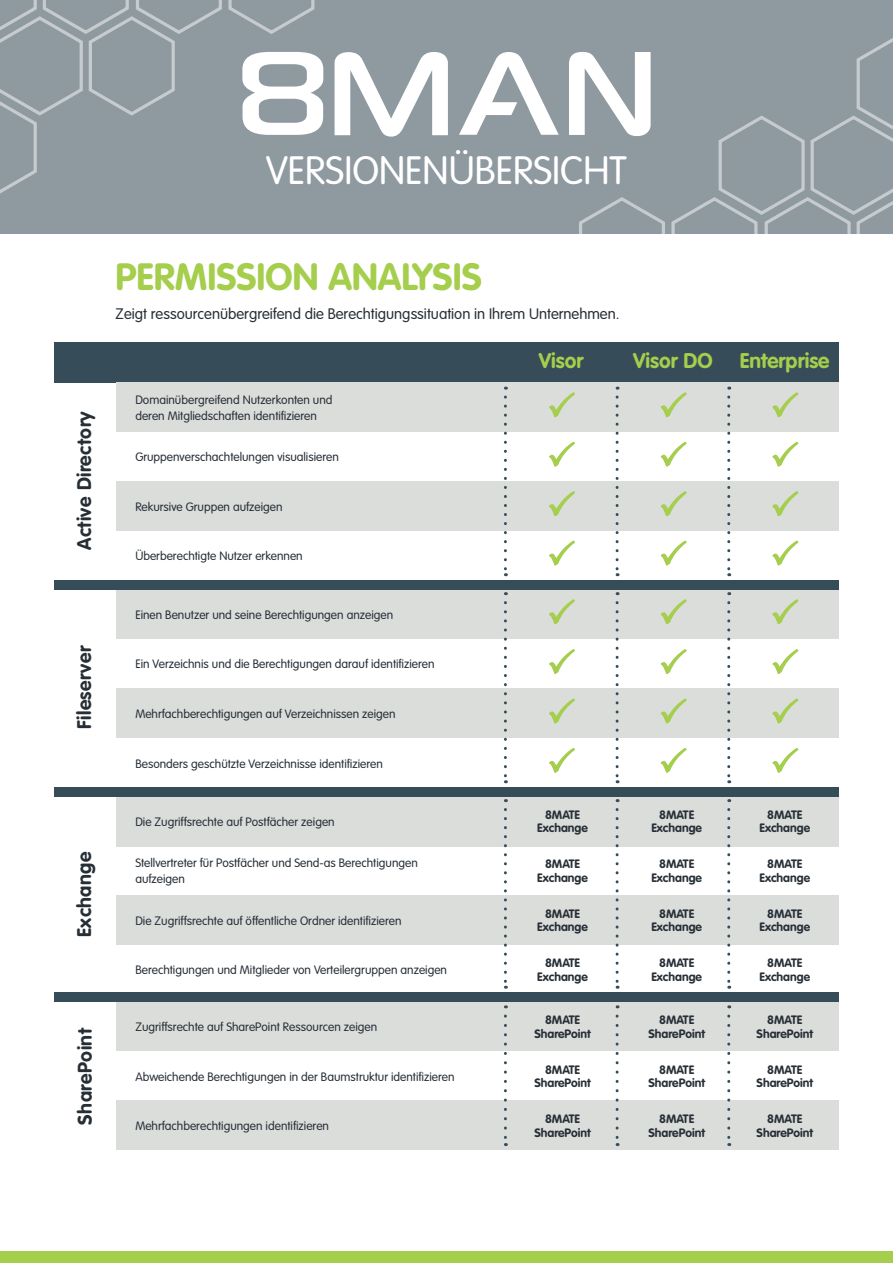
<style>
.page{position:relative;width:893px;height:1263px;background:#fff}
.page>*{position:absolute;margin:0;border:0;box-sizing:border-box;transform-origin:0 0}
.t1{font:300 39px "VAG Rounded Std";color:#fff}
.t2{font:700 37.5px "VAG Rounded Std";color:#a4ce4c}
.t3{font:700 21px "VAG Rounded Std";color:#a4ce4c}
.t4{font:700 19.5px "VAG Rounded Std";letter-spacing:.025em;color:#272f36}
.t5{font:300 15px "VAG Rounded Std";color:#272f36}
.t6{font:300 12px/16.5px "VAG Rounded Std";color:#272f36}
.t7{font:700 12px/13.5px "VAG Rounded Std";color:#272f36;text-align:center}
</style>
<div class="page">
<div style="left:0;top:0;width:893px;height:234px;background:#8f99a0"></div>
<div style="left:54px;top:342px;width:785px;height:40px;background:#364d59"></div>
<div style="left:116px;top:382px;width:723px;height:50px;background:#dbdddb"></div>
<div style="left:116px;top:481px;width:723px;height:50px;background:#dbdddb"></div>
<div style="left:116px;top:589px;width:723px;height:50px;background:#dbdddb"></div>
<div style="left:116px;top:689px;width:723px;height:49px;background:#dbdddb"></div>
<div style="left:116px;top:797px;width:723px;height:49px;background:#dbdddb"></div>
<div style="left:116px;top:1002px;width:723px;height:49px;background:#dbdddb"></div>
<div style="left:116px;top:1100px;width:723px;height:50px;background:#dbdddb"></div>
<div style="left:116px;top:895px;width:723px;height:49px;background:#dbdddb"></div>
<svg style="left:504px;top:397px;width:3px;height:179px"></svg>
<svg style="left:616px;top:397px;width:3px;height:179px"></svg>
<svg style="left:727px;top:397px;width:3px;height:179px"></svg>
<div style="left:0;top:1251px;width:893px;height:12px;background:#a4ce4c"></div>
<svg style="left:0;top:0;width:323px;height:194px"></svg>
<svg style="left:335px;top:52px;width:113px;height:85px"></svg>
<svg style="left:459px;top:38px;width:434px;height:196px"></svg>
<svg style="left:504px;top:603px;width:3px;height:180px"></svg>
<svg style="left:616px;top:603px;width:3px;height:180px"></svg>
<svg style="left:727px;top:603px;width:3px;height:180px"></svg>
<svg style="left:504px;top:809px;width:3px;height:180px"></svg>
<svg style="left:616px;top:809px;width:3px;height:180px"></svg>
<svg style="left:727px;top:809px;width:3px;height:180px"></svg>
<svg style="left:504px;top:1016px;width:3px;height:130px"></svg>
<svg style="left:616px;top:1016px;width:3px;height:130px"></svg>
<svg style="left:727px;top:1016px;width:3px;height:130px"></svg>
<div style="left:54px;top:580px;width:785px;height:9px;background:#364d59"></div>
<div style="left:54px;top:787px;width:785px;height:10px;background:#364d59"></div>
<div style="left:54px;top:992px;width:785px;height:10px;background:#364d59"></div>
<svg style="left:549px;top:392px;width:26px;height:26px"></svg>
<svg style="left:549px;top:441px;width:26px;height:26px"></svg>
<svg style="left:549px;top:491px;width:26px;height:26px"></svg>
<svg style="left:549px;top:540px;width:26px;height:26px"></svg>
<svg style="left:549px;top:599px;width:26px;height:26px"></svg>
<svg style="left:549px;top:649px;width:26px;height:25px"></svg>
<svg style="left:549px;top:698px;width:26px;height:26px"></svg>
<svg style="left:549px;top:748px;width:26px;height:25px"></svg>
<svg style="left:661px;top:392px;width:26px;height:26px"></svg>
<svg style="left:660px;top:441px;width:27px;height:26px"></svg>
<svg style="left:661px;top:491px;width:26px;height:25px"></svg>
<svg style="left:660px;top:540px;width:27px;height:26px"></svg>
<svg style="left:661px;top:599px;width:26px;height:26px"></svg>
<svg style="left:660px;top:649px;width:27px;height:25px"></svg>
<svg style="left:660px;top:698px;width:27px;height:26px"></svg>
<svg style="left:660px;top:748px;width:27px;height:25px"></svg>
<svg style="left:772px;top:392px;width:27px;height:26px"></svg>
<svg style="left:772px;top:441px;width:27px;height:26px"></svg>
<svg style="left:772px;top:491px;width:27px;height:25px"></svg>
<svg style="left:772px;top:540px;width:27px;height:26px"></svg>
<svg style="left:772px;top:599px;width:27px;height:26px"></svg>
<svg style="left:772px;top:649px;width:27px;height:25px"></svg>
<svg style="left:772px;top:698px;width:27px;height:26px"></svg>
<svg style="left:772px;top:748px;width:27px;height:25px"></svg>
<h1 class="t1" style="left:266px;top:148px;width:362px">VERSIONENÜBERSICHT</h1>
<h3 class="t4" style="left:73px;top:550px;width:140px;rotate:-90deg">Active Directory</h3>
<h3 class="t4" style="left:73px;top:729px;width:85px;rotate:-90deg">Fileserver</h3>
<h3 class="t4" style="left:73px;top:937px;width:87px;rotate:-90deg">Exchange</h3>
<h3 class="t4" style="left:73px;top:1124px;width:99px;rotate:-90deg">SharePoint</h3>
<h2 class="t2" style="left:116px;top:254px;width:368px">PERMISSION ANALYSIS</h2>
<p class="t5" style="left:116px;top:305px;width:505px">Zeigt ressourcenübergreifend die Berechtigungssituation in Ihrem Unternehmen.</p>
<p class="t6" style="left:135px;top:392px;width:199px">Domainübergreifend Nutzerkonten und deren Mitgliedschaften identifizieren</p>
<p class="t6" style="left:135px;top:449px;width:205px">Gruppenverschachtelungen visualisieren</p>
<p class="t6" style="left:135px;top:499px;width:149px">Rekursive Gruppen aufzeigen</p>
<p class="t6" style="left:135px;top:548px;width:169px">Überberechtigte Nutzer erkennen</p>
<p class="t6" style="left:135px;top:607px;width:259px">Einen Benutzer und seine Berechtigungen anzeigen</p>
<p class="t6" style="left:135px;top:656px;width:301px">Ein Verzeichnis und die Berechtigungen darauf identifizieren</p>
<p class="t6" style="left:135px;top:706px;width:262px">Mehrfachberechtigungen auf Verzeichnissen zeigen</p>
<p class="t6" style="left:135px;top:755px;width:249px">Besonders geschützte Verzeichnisse identifizieren</p>
<p class="t6" style="left:135px;top:814px;width:201px">Die Zugriffsrechte auf Postfächer zeigen</p>
<p class="t6" style="left:135px;top:855px;width:284px">Stellvertreter für Postfächer und Send-as Berechtigungen aufzeigen</p>
<p class="t6" style="left:135px;top:912px;width:268px">Die Zugriffsrechte auf öffentliche Ordner identifizieren</p>
<p class="t6" style="left:135px;top:962px;width:313px">Berechtigungen und Mitglieder von Verteilergruppen anzeigen</p>
<p class="t6" style="left:135px;top:1019px;width:243px">Zugriffsrechte auf SharePoint Ressourcen zeigen</p>
<p class="t6" style="left:135px;top:1068px;width:321px">Abweichende Berechtigungen in der Baumstruktur identifizieren</p>
<p class="t6" style="left:135px;top:1118px;width:195px">Mehrfachberechtigungen identifizieren</p>
<h3 class="t3" style="left:539px;top:349px;width:46px">Visor</h3>
<h3 class="t3" style="left:633px;top:349px;width:81px">Visor DO</h3>
<h3 class="t3" style="left:740px;top:349px;width:91px">Enterprise</h3>
<p class="t7" style="left:537px;top:808px;width:52px">8MATE<br>Exchange</p>
<p class="t7" style="left:651px;top:808px;width:52px">8MATE<br>Exchange</p>
<p class="t7" style="left:759px;top:808px;width:52px">8MATE<br>Exchange</p>
<p class="t7" style="left:537px;top:858px;width:52px">8MATE<br>Exchange</p>
<p class="t7" style="left:651px;top:858px;width:52px">8MATE<br>Exchange</p>
<p class="t7" style="left:759px;top:858px;width:52px">8MATE<br>Exchange</p>
<p class="t7" style="left:537px;top:907px;width:52px">8MATE<br>Exchange</p>
<p class="t7" style="left:651px;top:907px;width:52px">8MATE<br>Exchange</p>
<p class="t7" style="left:759px;top:907px;width:52px">8MATE<br>Exchange</p>
<p class="t7" style="left:537px;top:957px;width:52px">8MATE<br>Exchange</p>
<p class="t7" style="left:651px;top:957px;width:52px">8MATE<br>Exchange</p>
<p class="t7" style="left:759px;top:957px;width:52px">8MATE<br>Exchange</p>
<p class="t7" style="left:534px;top:1014px;width:58px">8MATE<br>SharePoint</p>
<p class="t7" style="left:648px;top:1014px;width:58px">8MATE<br>SharePoint</p>
<p class="t7" style="left:756px;top:1014px;width:58px">8MATE<br>SharePoint</p>
<p class="t7" style="left:534px;top:1063px;width:58px">8MATE<br>SharePoint</p>
<p class="t7" style="left:648px;top:1063px;width:58px">8MATE<br>SharePoint</p>
<p class="t7" style="left:756px;top:1063px;width:58px">8MATE<br>SharePoint</p>
<p class="t7" style="left:534px;top:1112px;width:58px">8MATE<br>SharePoint</p>
<p class="t7" style="left:648px;top:1112px;width:58px">8MATE<br>SharePoint</p>
<p class="t7" style="left:756px;top:1112px;width:58px">8MATE<br>SharePoint</p>
</div>
